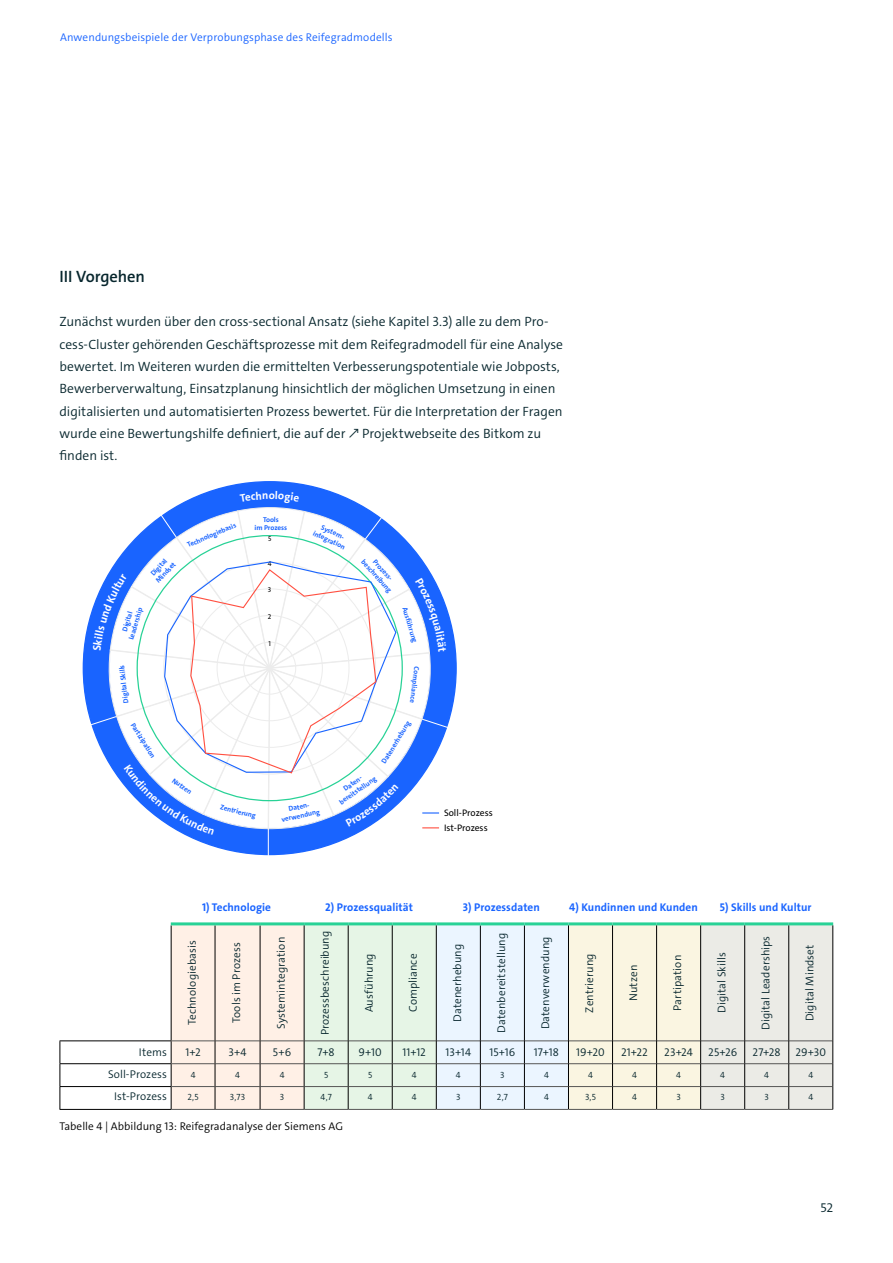
<style>
.page{position:relative;width:893px;height:1263px;background:#fff}
.page>*{position:absolute;margin:0;border:0;box-sizing:border-box;transform-origin:0 0}
.t1{font:600 16.5px "The Sans C4 s";letter-spacing:-.005em;color:#07262d}
.t2{font:300 13.5px/22.4px "The Sans C4 s";letter-spacing:-.005em;color:#07262d}
.t3{font:300 11.25px "The Sans C4 s";letter-spacing:.01em;color:#07262d}
.t4{font:700 11.25px "The Sans C4 s";letter-spacing:.005em;color:#1964ff}
.t5{font:300 11.25px "The Sans C4 s";letter-spacing:.01em;color:#1964ff}
.t6{font:300 11.25px "The Sans C4 s";letter-spacing:.005em;color:#000}
.t7{font:9.45px/15px "The Sans C4 s";color:#000}
.t8{font:300 9px "The Sans C4 s";color:#07262d}
.t9{font:700 7.05px/8.6px "The Sans C4 s";color:#1964ff;text-align:center}
.t10{font:7.05px "The Sans C4 s";color:#000}
</style>
<div class="page">
<hr style="left:60px;top:1040px;width:112px;height:1px;background:#000">
<hr style="left:60px;top:1063px;width:112px;height:1px;background:#000">
<hr style="left:60px;top:1086px;width:112px;height:1px;background:#000">
<svg style="left:60px;top:1041px;width:1px;height:68px"></svg>
<hr style="left:60px;top:1109px;width:112px;height:1px;background:#000">
<hr style="left:172px;top:1109px;width:43px;height:1px;background:#565655">
<hr style="left:215px;top:1109px;width:45px;height:1px;background:#565655">
<hr style="left:260px;top:1109px;width:44px;height:1px;background:#565655">
<hr style="left:436px;top:1109px;width:44px;height:1px;background:#565655">
<hr style="left:480px;top:1109px;width:44px;height:1px;background:#565655">
<hr style="left:524px;top:1109px;width:44px;height:1px;background:#565655">
<hr style="left:304px;top:1109px;width:44px;height:1px;background:#565655">
<hr style="left:348px;top:1109px;width:44px;height:1px;background:#565655">
<hr style="left:392px;top:1109px;width:44px;height:1px;background:#565655">
<hr style="left:568px;top:1109px;width:44px;height:1px;background:#565655">
<hr style="left:612px;top:1109px;width:45px;height:1px;background:#565655">
<hr style="left:657px;top:1109px;width:44px;height:1px;background:#565655">
<hr style="left:701px;top:1109px;width:44px;height:1px;background:#565655">
<hr style="left:745px;top:1109px;width:44px;height:1px;background:#565655">
<hr style="left:789px;top:1109px;width:44px;height:1px;background:#565655">
<hr style="left:171px;top:922px;width:44px;height:3px;background:#28d296">
<hr style="left:215px;top:922px;width:45px;height:3px;background:#28d296">
<hr style="left:260px;top:922px;width:44px;height:3px;background:#28d296">
<hr style="left:304px;top:922px;width:44px;height:3px;background:#28d296">
<hr style="left:348px;top:922px;width:44px;height:3px;background:#28d296">
<hr style="left:392px;top:922px;width:44px;height:3px;background:#28d296">
<hr style="left:436px;top:922px;width:44px;height:3px;background:#28d296">
<hr style="left:480px;top:922px;width:44px;height:3px;background:#28d296">
<hr style="left:524px;top:922px;width:44px;height:3px;background:#28d296">
<hr style="left:568px;top:922px;width:44px;height:3px;background:#28d296">
<hr style="left:612px;top:922px;width:45px;height:3px;background:#28d296">
<hr style="left:657px;top:922px;width:44px;height:3px;background:#28d296">
<hr style="left:701px;top:922px;width:44px;height:3px;background:#28d296">
<hr style="left:745px;top:922px;width:44px;height:3px;background:#28d296">
<hr style="left:789px;top:922px;width:44px;height:3px;background:#28d296">
<svg style="left:171px;top:924px;width:662px;height:185px;background:#eaece4"></svg>
<svg style="left:90px;top:491px;width:359px;height:365px"></svg>
<p class="t5" style="left:60px;top:30px;width:334px">Anwendungsbeispiele der Verprobungsphase des Reifegradmodells</p>
<p class="t1" style="left:60px;top:266px;width:87px">III Vorgehen</p>
<p class="t2" style="left:60px;top:311px;width:505px">Zunächst wurden über den cross-sectional Ansatz (siehe Kapitel 3.3) alle zu dem Pro&shy;cess-Cluster gehörenden Geschäftsprozesse mit dem Reifegradmodell für eine Analyse bewertet. Im Weiteren wurden die ermittelten Verbesserungspotentiale wie Jobposts, Bewerberverwaltung, Einsatzplanung hinsichtlich der möglichen Umsetzung in einen digitalisierten und automatisierten Prozess bewertet. Für die Interpretation der Fragen wurde eine Bewertungshilfe definiert, die auf der ↗ Projektwebseite des Bitkom zu finden ist.</p>
<p class="t9" style="left:186px;top:541px;width:54px;rotate:-23deg">Technologiebasis</p>
<p class="t9" style="left:255px;top:515px;width:34px;rotate:1deg">Tools<br>im Prozess</p>
<p class="t10" style="left:268px;top:534px;width:5px">5</p>
<p class="t9" style="left:319px;top:521px;width:36px;rotate:25deg">System&shy;integration</p>
<p class="t9" style="left:148px;top:573px;width:27px;text-align:left;rotate:-47deg">Digital<br>Mindset</p>
<p class="t10" style="left:268px;top:559px;width:5px">4</p>
<p class="t10" style="left:268px;top:585px;width:5px">3</p>
<p class="t9" style="left:366px;top:557px;width:43px;rotate:48deg">beschreibung</p>
<p class="t9" style="left:378px;top:558px;width:28px;rotate:48deg">Prozess-</p>
<p class="t9" style="left:119px;top:636px;width:35px;rotate:-73deg">Digital<br>Leadership</p>
<p class="t9" style="left:122px;top:703px;width:40px;rotate:-96deg">Digital Skills</p>
<p class="t10" style="left:268px;top:612px;width:5px">2</p>
<p class="t10" style="left:268px;top:639px;width:4px">1</p>
<p class="t9" style="left:409px;top:606px;width:38px;rotate:73deg">Ausführung</p>
<p class="t9" style="left:421px;top:667px;width:38px;rotate:97deg">Compliance</p>
<p class="t9" style="left:136px;top:721px;width:42px;rotate:58deg">Partizipation</p>
<p class="t9" style="left:380px;top:761px;width:50px;rotate:-58deg">Datenerhebung</p>
<p class="t9" style="left:175px;top:776px;width:24px;rotate:36deg">Nutzen</p>
<p class="t9" style="left:221px;top:802px;width:38px;rotate:15deg">Zentrierung</p>
<p class="t9" style="left:279px;top:806px;width:41px;rotate:-11deg">Daten&shy;verwendung</p>
<p class="t9" style="left:333px;top:792px;width:45px;rotate:-35deg">Daten&shy;bereitstellung</p>
<p class="t7" style="left:444px;top:805px;width:50px">Soll-Prozess<br>Ist-Prozess</p>
<p class="t4" style="left:202px;top:900px;width:70px">1) Technologie</p>
<p class="t4" style="left:325px;top:900px;width:89px">2) Prozessqualität</p>
<p class="t4" style="left:463px;top:900px;width:79px">3) Prozessdaten</p>
<p class="t4" style="left:569px;top:900px;width:130px">4) Kundinnen und Kunden</p>
<p class="t4" style="left:720px;top:900px;width:93px">5) Skills und Kultur</p>
<p class="t3" style="left:185px;top:1025px;width:86px;rotate:-90deg">Technologiebasis</p>
<p class="t3" style="left:229px;top:1023px;width:82px;rotate:-90deg">Tools im Prozess</p>
<p class="t3" style="left:274px;top:1029px;width:94px;rotate:-90deg">Systemintegration</p>
<p class="t3" style="left:318px;top:1035px;width:106px;rotate:-90deg">Prozessbeschreibung</p>
<p class="t3" style="left:362px;top:1012px;width:61px;rotate:-90deg">Ausführung</p>
<p class="t3" style="left:406px;top:1012px;width:60px;rotate:-90deg">Compliance</p>
<p class="t3" style="left:450px;top:1022px;width:80px;rotate:-90deg">Datenerhebung</p>
<p class="t3" style="left:494px;top:1033px;width:102px;rotate:-90deg">Datenbereitstellung</p>
<p class="t3" style="left:538px;top:1029px;width:95px;rotate:-90deg">Datenverwendung</p>
<p class="t3" style="left:582px;top:1012px;width:61px;rotate:-90deg">Zentrierung</p>
<p class="t3" style="left:626px;top:1001px;width:38px;rotate:-90deg">Nutzen</p>
<p class="t3" style="left:670px;top:1011px;width:58px;rotate:-90deg">Partipation</p>
<p class="t3" style="left:714px;top:1013px;width:62px;rotate:-90deg">Digital Skills</p>
<p class="t3" style="left:758px;top:1030px;width:96px;rotate:-90deg">Digital Leaderships</p>
<p class="t3" style="left:802px;top:1021px;width:78px;rotate:-90deg">Digital Mindset</p>
<p class="t3" style="left:139px;top:1045px;width:29px">Items</p>
<p class="t3" style="left:185px;top:1045px;width:17px">1+2</p>
<p class="t3" style="left:228px;top:1045px;width:20px">3+4</p>
<p class="t3" style="left:273px;top:1045px;width:20px">5+6</p>
<p class="t3" style="left:317px;top:1045px;width:19px">7+8</p>
<p class="t3" style="left:359px;top:1045px;width:25px">9+10</p>
<p class="t3" style="left:403px;top:1045px;width:25px">11+12</p>
<p class="t3" style="left:446px;top:1045px;width:27px">13+14</p>
<p class="t3" style="left:489px;top:1045px;width:27px">15+16</p>
<p class="t3" style="left:534px;top:1045px;width:27px">17+18</p>
<p class="t3" style="left:576px;top:1045px;width:30px">19+20</p>
<p class="t3" style="left:621px;top:1045px;width:28px">21+22</p>
<p class="t3" style="left:664px;top:1045px;width:30px">23+24</p>
<p class="t3" style="left:708px;top:1045px;width:30px">25+26</p>
<p class="t3" style="left:753px;top:1045px;width:30px">27+28</p>
<p class="t3" style="left:795px;top:1045px;width:32px">29+30</p>
<p class="t3" style="left:108px;top:1067px;width:60px">Soll-Prozess</p>
<p class="t8" style="left:191px;top:1069px;width:6px">4</p>
<p class="t8" style="left:235px;top:1069px;width:6px">4</p>
<p class="t8" style="left:280px;top:1069px;width:6px">4</p>
<p class="t8" style="left:324px;top:1069px;width:6px">5</p>
<p class="t8" style="left:368px;top:1069px;width:6px">5</p>
<p class="t8" style="left:412px;top:1069px;width:6px">4</p>
<p class="t8" style="left:456px;top:1069px;width:6px">4</p>
<p class="t8" style="left:500px;top:1069px;width:6px">3</p>
<p class="t8" style="left:544px;top:1069px;width:6px">4</p>
<p class="t8" style="left:588px;top:1069px;width:6px">4</p>
<p class="t8" style="left:632px;top:1069px;width:6px">4</p>
<p class="t8" style="left:676px;top:1069px;width:6px">4</p>
<p class="t8" style="left:720px;top:1069px;width:6px">4</p>
<p class="t8" style="left:764px;top:1069px;width:6px">4</p>
<p class="t8" style="left:808px;top:1069px;width:6px">4</p>
<p class="t3" style="left:114px;top:1089px;width:54px">Ist-Prozess</p>
<p class="t8" style="left:188px;top:1091px;width:13px">2,5</p>
<p class="t8" style="left:230px;top:1091px;width:17px">3,73</p>
<p class="t8" style="left:280px;top:1091px;width:6px">3</p>
<p class="t8" style="left:321px;top:1091px;width:13px">4,7</p>
<p class="t8" style="left:368px;top:1091px;width:6px">4</p>
<p class="t8" style="left:412px;top:1091px;width:6px">4</p>
<p class="t8" style="left:456px;top:1091px;width:6px">3</p>
<p class="t8" style="left:497px;top:1091px;width:12px">2,7</p>
<p class="t8" style="left:544px;top:1091px;width:6px">4</p>
<p class="t8" style="left:585px;top:1091px;width:12px">3,5</p>
<p class="t8" style="left:632px;top:1091px;width:6px">4</p>
<p class="t8" style="left:676px;top:1091px;width:6px">3</p>
<p class="t8" style="left:720px;top:1091px;width:6px">3</p>
<p class="t8" style="left:764px;top:1091px;width:6px">3</p>
<p class="t8" style="left:808px;top:1091px;width:6px">4</p>
<p class="t6" style="left:60px;top:1119px;width:285px">Tabelle 4 | Abbildung 13: Reifegradanalyse der Siemens AG</p>
<p class="t2" style="left:820px;top:1196px;width:14px">52</p>
</div>
